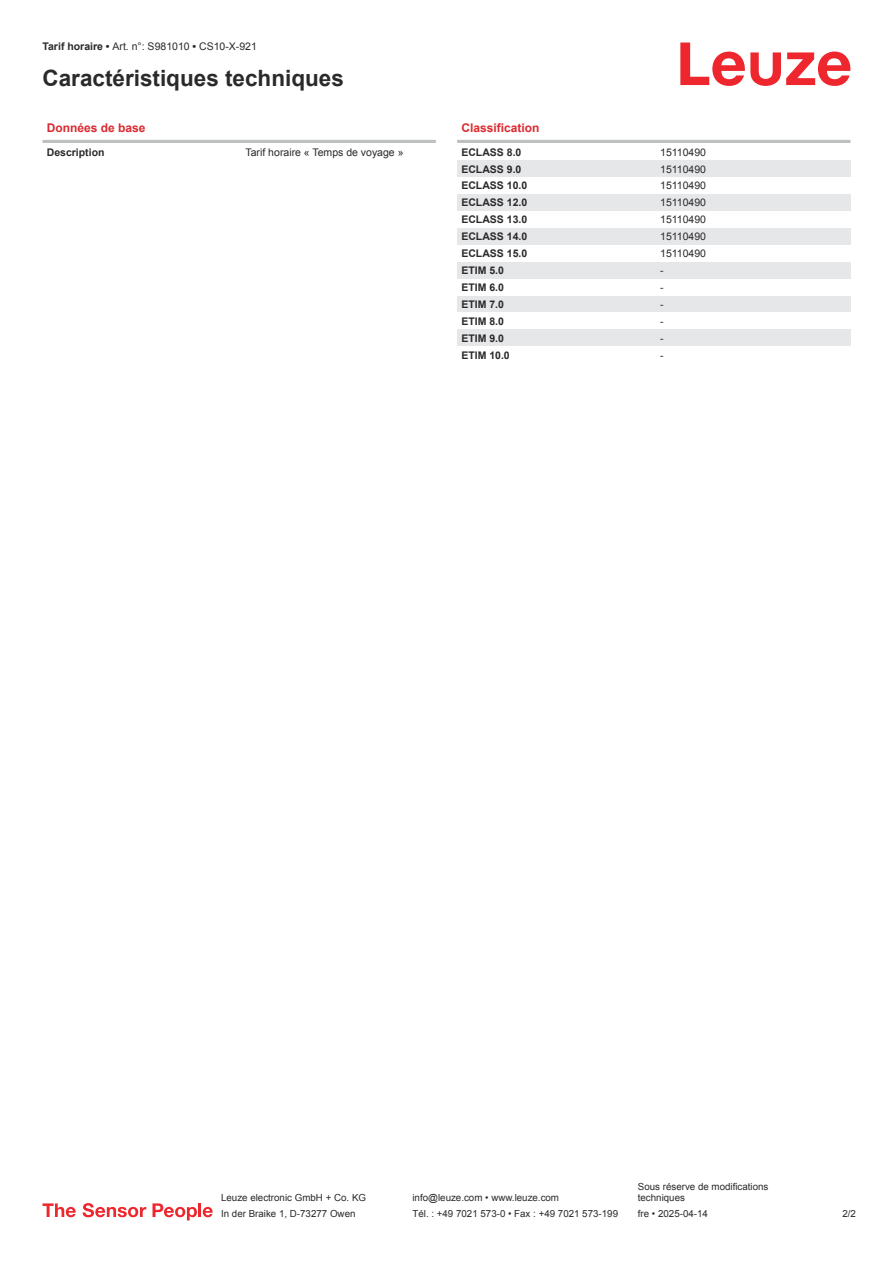
<style>
.page{position:relative;width:893px;height:1263px;background:#fff}
.page>*{position:absolute;margin:0;border:0;box-sizing:border-box;transform-origin:0 0}
.t1{font:700 22.5px "Arial";color:#2b292a}
.t2{font:700 12px "Arial";color:#db2a30}
.t3{font:10.5px "Arial";color:#2b292a}
.t4{font:700 10.5px "Arial";color:#2b292a}
.t5{font:9.75px/11.7px "Arial";color:#2b292a}
.s1{font-weight:700}
</style>
<div class="page">
<svg style="left:680px;top:43px;width:170px;height:43px"></svg>
<hr style="left:43px;top:140px;width:393px;height:3px;background:#bdbfc1">
<hr style="left:457px;top:140px;width:393px;height:3px;background:#bdbfc1">
<div style="left:457px;top:160px;width:200px;height:17px;background:#e6e7e9"></div>
<div style="left:657px;top:160px;width:193px;height:17px;background:#e6e7e9"></div>
<div style="left:457px;top:194px;width:200px;height:17px;background:#e6e7e9"></div>
<div style="left:657px;top:194px;width:193px;height:17px;background:#e6e7e9"></div>
<div style="left:457px;top:228px;width:200px;height:17px;background:#e6e7e9"></div>
<div style="left:657px;top:228px;width:193px;height:17px;background:#e6e7e9"></div>
<div style="left:457px;top:262px;width:200px;height:17px;background:#e6e7e9"></div>
<div style="left:657px;top:262px;width:193px;height:17px;background:#e6e7e9"></div>
<div style="left:457px;top:296px;width:200px;height:16px;background:#e6e7e9"></div>
<div style="left:657px;top:296px;width:193px;height:16px;background:#e6e7e9"></div>
<div style="left:457px;top:329px;width:200px;height:17px;background:#e6e7e9"></div>
<div style="left:657px;top:329px;width:193px;height:17px;background:#e6e7e9"></div>
<svg style="left:43px;top:1203px;width:33px;height:14px"></svg>
<svg style="left:83px;top:1203px;width:63px;height:14px"></svg>
<svg style="left:153px;top:1203px;width:44px;height:17px"></svg>
<hr style="left:198px;top:1203px;width:3px;height:14px;background:#ed272d">
<svg style="left:203px;top:1207px;width:10px;height:10px"></svg>
<p class="t3" style="left:43px;top:43px;width:216px"><span class="s1">Tarif horaire •</span> Art. n°: S981010 <span class="s1">•</span> CS10-X-921</p>
<h1 class="t1" style="left:43px;top:70px;width:303px">Caractéristiques techniques</h1>
<p class="t2" style="left:47px;top:123px;width:100px">Données de base</p>
<p class="t4" style="left:47px;top:148px;width:59px">Description</p>
<p class="t3" style="left:246px;top:148px;width:159px">Tarif horaire « Temps de voyage »</p>
<p class="t2" style="left:461px;top:123px;width:80px">Classification</p>
<p class="t4" style="left:461px;top:148px;width:62px">ECLASS 8.0</p>
<p class="t3" style="left:660px;top:148px;width:47px">15110490</p>
<p class="t4" style="left:461px;top:165px;width:62px">ECLASS 9.0</p>
<p class="t3" style="left:660px;top:165px;width:47px">15110490</p>
<p class="t4" style="left:461px;top:182px;width:67px">ECLASS 10.0</p>
<p class="t3" style="left:660px;top:182px;width:47px">15110490</p>
<p class="t4" style="left:461px;top:199px;width:67px">ECLASS 12.0</p>
<p class="t3" style="left:660px;top:199px;width:47px">15110490</p>
<p class="t4" style="left:461px;top:216px;width:67px">ECLASS 13.0</p>
<p class="t3" style="left:660px;top:216px;width:47px">15110490</p>
<p class="t4" style="left:461px;top:233px;width:67px">ECLASS 14.0</p>
<p class="t3" style="left:660px;top:232px;width:47px">15110490</p>
<p class="t4" style="left:461px;top:249px;width:67px">ECLASS 15.0</p>
<p class="t3" style="left:660px;top:249px;width:47px">15110490</p>
<p class="t4" style="left:461px;top:266px;width:44px">ETIM 5.0</p>
<p class="t3" style="left:660px;top:266px;width:5px">-</p>
<p class="t4" style="left:461px;top:283px;width:44px">ETIM 6.0</p>
<p class="t3" style="left:660px;top:283px;width:5px">-</p>
<p class="t4" style="left:461px;top:300px;width:44px">ETIM 7.0</p>
<p class="t3" style="left:660px;top:300px;width:5px">-</p>
<p class="t4" style="left:461px;top:317px;width:44px">ETIM 8.0</p>
<p class="t3" style="left:660px;top:317px;width:5px">-</p>
<p class="t4" style="left:461px;top:334px;width:44px">ETIM 9.0</p>
<p class="t3" style="left:660px;top:334px;width:5px">-</p>
<p class="t4" style="left:461px;top:351px;width:50px">ETIM 10.0</p>
<p class="t3" style="left:660px;top:351px;width:5px">-</p>
<p class="t5" style="left:221px;top:1193px;width:146px">Leuze electronic GmbH + Co. KG</p>
<p class="t5" style="left:412px;top:1193px;width:148px">info@leuze.com • www.leuze.com</p>
<p class="t5" style="left:638px;top:1181px;width:132px">Sous réserve de modifications techniques</p>
<p class="t5" style="left:221px;top:1209px;width:136px">In der Braike 1, D-73277 Owen</p>
<p class="t5" style="left:412px;top:1209px;width:207px">Tél. : +49 7021 573-0 • Fax : +49 7021 573-199</p>
<p class="t5" style="left:638px;top:1209px;width:72px">fre • 2025-04-14</p>
<p class="t5" style="left:842px;top:1209px;width:15px">2 /2</p>
</div>
